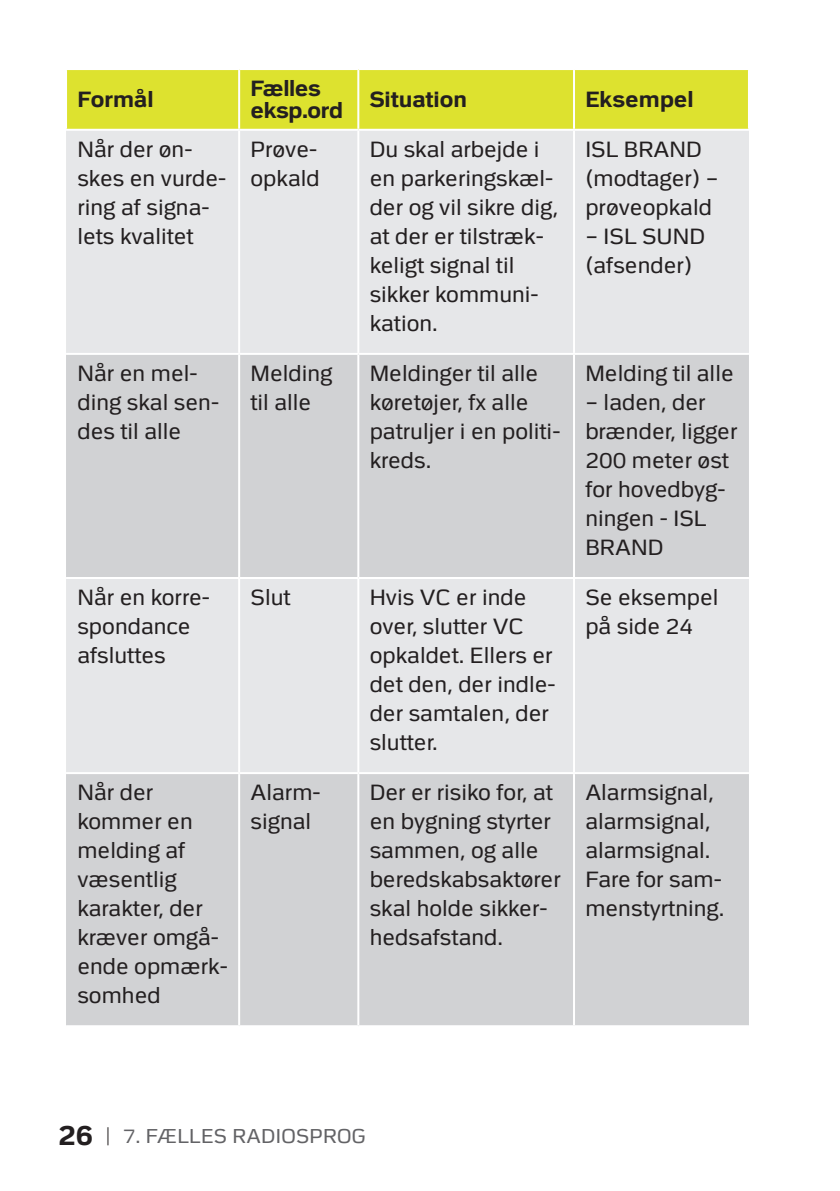
<style>
.page{position:relative;width:840px;height:1191px;background:#fff}
.page>*{position:absolute;margin:0;border:0;box-sizing:border-box;transform-origin:0 0}
.t1{font:22px/29px "Politi";color:#231f20}
.t2{font:700 22px "Politi";color:#231f20}
.t3{font:700 22px/22px "Politi";letter-spacing:-.02em;color:#231f20}
.t4{font:20px "Politi";letter-spacing:.015em;color:#636366}
.s1{font-weight:700;font-size:28px;color:#231f20}
.s2{font-size:24px;color:#231f20}
</style>
<div class="page">
<div style="left:67px;top:70px;width:680px;height:59px;background:#dde22f"></div>
<div style="left:66px;top:131px;width:682px;height:222px;background:#e6e7e9"></div>
<svg style="left:66px;top:355px;width:682px;height:670px;background:#d7d8da"></svg>
<hr style="left:238px;top:70px;width:2px;height:59px;background:#fff">
<hr style="left:357px;top:70px;width:2px;height:59px;background:#fff">
<hr style="left:572px;top:70px;width:2px;height:59px;background:#fff">
<hr style="left:238px;top:131px;width:2px;height:222px;background:#fff">
<hr style="left:357px;top:131px;width:2px;height:222px;background:#fff">
<hr style="left:572px;top:131px;width:2px;height:222px;background:#fff">
<hr style="left:238px;top:355px;width:2px;height:222px;background:#fff">
<hr style="left:357px;top:355px;width:2px;height:222px;background:#fff">
<hr style="left:572px;top:355px;width:2px;height:222px;background:#fff">
<hr style="left:66px;top:577px;width:173px;height:2px;background:#fff">
<hr style="left:239px;top:577px;width:119px;height:2px;background:#fff">
<hr style="left:238px;top:579px;width:2px;height:193px;background:#fff">
<hr style="left:358px;top:577px;width:215px;height:2px;background:#fff">
<hr style="left:357px;top:579px;width:2px;height:193px;background:#fff">
<hr style="left:573px;top:577px;width:175px;height:2px;background:#fff">
<hr style="left:572px;top:579px;width:2px;height:193px;background:#fff">
<hr style="left:66px;top:772px;width:173px;height:2px;background:#fff">
<hr style="left:239px;top:772px;width:119px;height:2px;background:#fff">
<hr style="left:238px;top:774px;width:2px;height:251px;background:#fff">
<hr style="left:358px;top:772px;width:215px;height:2px;background:#fff">
<hr style="left:357px;top:774px;width:2px;height:251px;background:#fff">
<hr style="left:573px;top:772px;width:175px;height:2px;background:#fff">
<hr style="left:572px;top:774px;width:2px;height:251px;background:#fff">
<p class="t2" style="left:77px;top:88px;width:78px">Formål</p>
<p class="t3" style="left:250px;top:78px;width:94px">Fælles eksp.ord</p>
<p class="t2" style="left:369px;top:88px;width:99px">Situation</p>
<p class="t2" style="left:585px;top:88px;width:110px">Eksempel</p>
<p class="t1" style="left:77px;top:135px;width:150px">Når der øn&shy;skes en vurde&shy;ring af signa&shy;lets kvalitet</p>
<p class="t1" style="left:250px;top:135px;width:68px">Prøve-</p>
<p class="t1" style="left:369px;top:135px;width:171px">Du skal arbejde i</p>
<p class="t1" style="left:369px;top:193px;width:190px">der og vil sikre dig,</p>
<p class="t1" style="left:369px;top:251px;width:146px">keligt signal til</p>
<p class="t1" style="left:369px;top:309px;width:70px">kation.</p>
<p class="t1" style="left:585px;top:135px;width:134px">ISL BRAND (modtager) – prøveopkald</p>
<p class="t1" style="left:585px;top:222px;width:121px">– ISL SUND (afsender)</p>
<p class="t1" style="left:369px;top:164px;width:185px">en parkeringskæl-</p>
<p class="t1" style="left:369px;top:222px;width:175px">at der er tilstræk-</p>
<p class="t1" style="left:250px;top:164px;width:71px">opkald</p>
<p class="t1" style="left:369px;top:280px;width:170px">sikker kommuni-</p>
<p class="t1" style="left:77px;top:359px;width:143px">Når en mel&shy;ding skal sen-</p>
<p class="t1" style="left:77px;top:417px;width:105px">des til alle</p>
<p class="t1" style="left:250px;top:359px;width:83px">Melding til alle</p>
<p class="t1" style="left:369px;top:359px;width:170px">Meldinger til alle køretøjer, fx alle</p>
<p class="t1" style="left:369px;top:446px;width:63px">kreds.</p>
<p class="t1" style="left:369px;top:417px;width:192px">patruljer i en politi-</p>
<p class="t1" style="left:77px;top:583px;width:134px">Når en korre-</p>
<p class="t1" style="left:77px;top:612px;width:115px">spondance afsluttes</p>
<p class="t1" style="left:77px;top:778px;width:127px">Når der kommer en melding af væsentlig karakter, der</p>
<p class="t1" style="left:77px;top:923px;width:152px">kræver omgå&shy;ende opmærk-</p>
<p class="t1" style="left:77px;top:981px;width:85px">somhed</p>
<p class="t1" style="left:250px;top:583px;width:41px">Slut</p>
<p class="t1" style="left:369px;top:583px;width:184px">Hvis VC er inde over, slutter VC opkaldet. Ellers er</p>
<p class="t1" style="left:369px;top:699px;width:181px">der samtalen, der slutter.</p>
<p class="t1" style="left:369px;top:670px;width:187px">det den, der indle-</p>
<p class="t1" style="left:250px;top:778px;width:72px">Alarm-</p>
<p class="t1" style="left:250px;top:807px;width:62px">signal</p>
<p class="t1" style="left:369px;top:778px;width:192px">Der er risiko for, at en bygning styrter sammen, og alle beredskabsaktører</p>
<p class="t1" style="left:369px;top:894px;width:179px">skal holde sikker-</p>
<p class="t1" style="left:369px;top:923px;width:135px">hedsafstand.</p>
<p class="t1" style="left:585px;top:359px;width:150px">Melding til alle</p>
<p class="t1" style="left:585px;top:388px;width:153px">– laden, der brænder, ligger<br>200 meter øst</p>
<p class="t1" style="left:585px;top:475px;width:142px">for hovedbyg-</p>
<p class="t1" style="left:585px;top:504px;width:122px">ningen - ISL<br>BRAND</p>
<p class="t1" style="left:585px;top:583px;width:135px">Se eksempel på side 24</p>
<p class="t1" style="left:585px;top:778px;width:130px">Alarmsignal, alarmsignal, alarmsignal.</p>
<p class="t1" style="left:585px;top:894px;width:140px">menstyrtning.</p>
<p class="t1" style="left:585px;top:865px;width:138px">Fare for sam-</p>
<p class="t4" style="left:58px;top:1125px;width:309px"><span class="s1">26</span> <span class="s2">|</span> 7. FÆLLES RADIOS ROG</p>
<p class="t4" style="left:309px;top:1125px;width:15px">P</p>
</div>
